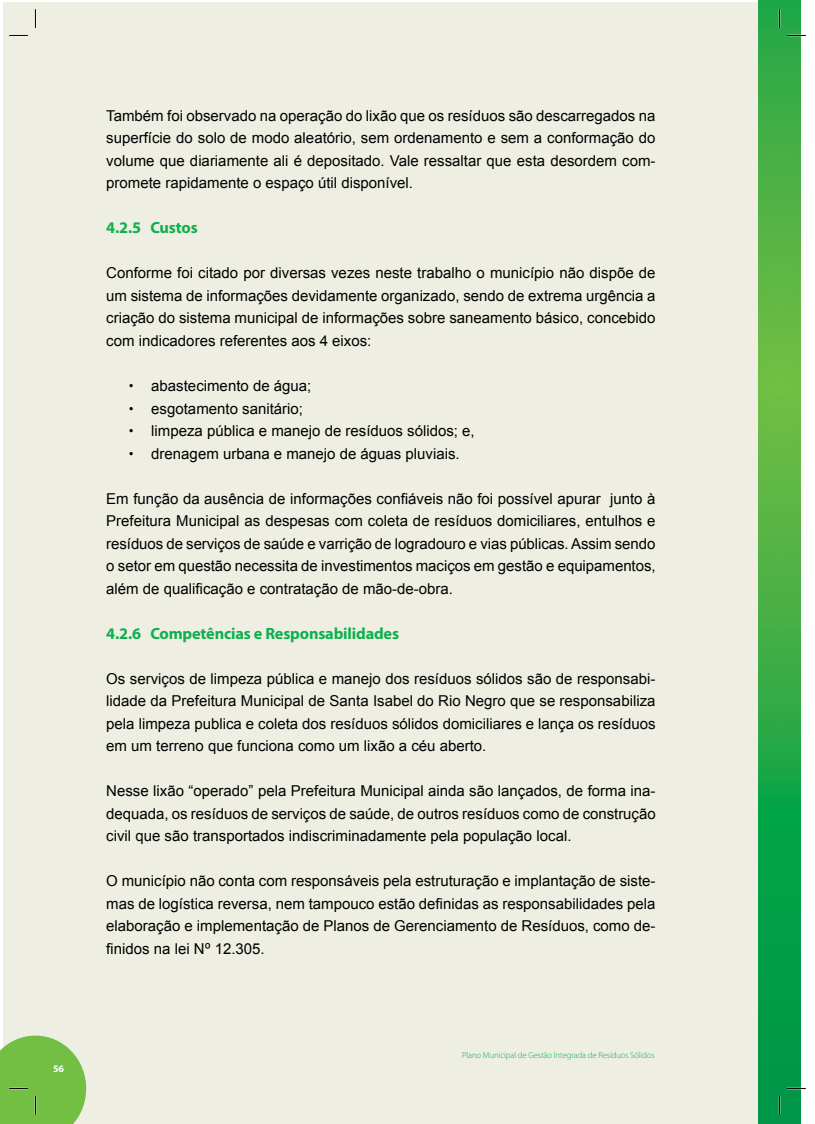
<style>
.page{position:relative;width:815px;height:1124px;background:#fff}
.page>*{position:absolute;margin:0;border:0;box-sizing:border-box;transform-origin:0 0}
.t1{font:700 16.25px "Myriad Pro";letter-spacing:-.01em;color:#0db14b}
.t2{font:15px/22.5px "Arial";color:#000;text-align:justify}
.t3{font:700 10px "Myriad Pro";color:#fff}
.t4{font:300 8.75px "Myriad Pro";letter-spacing:-.015em;color:#0db14b}
.s1{font-family:"Swiss 721 BT";font-weight:900}
.s2{font-family:"Calibri"}
</style>
<div class="page">
<div style="left:4px;top:2px;width:776px;height:1121px;background:#efeee3"></div>
<svg style="left:758px;top:0;width:43px;height:1123px;background:#35ab45"></svg>
<svg style="left:9px;top:35px;width:19px;height:1px"></svg>
<svg style="left:787px;top:35px;width:19px;height:1px"></svg>
<svg style="left:787px;top:1087px;width:19px;height:2px"></svg>
<svg style="left:35px;top:9px;width:1px;height:19px"></svg>
<svg style="left:0;top:1035px;width:86px;height:88px;background:#80c357"></svg>
<svg style="left:779px;top:9px;width:1px;height:19px"></svg>
<svg style="left:779px;top:1095px;width:1px;height:19px"></svg>
<p class="t3" style="left:53px;top:1062px;width:12px">56</p>
<p class="t2" style="left:106px;top:104px;width:551px">Também foi observado na operação do lixão que os resíduos são descarregados na superfície do solo de modo aleatório, sem ordenamento e sem a conformação do volume que diariamente ali é depositado. Vale ressaltar que esta desordem com&shy;promete rapidamente o espaço útil disponível.</p>
<p class="t1" style="left:106px;top:219px;width:93px">4.2.5 Custos</p>
<p class="t2" style="left:106px;top:262px;width:551px">Conforme foi citado por diversas vezes neste trabalho o município não dispõe de um sistema de informações devidamente organizado, sendo de extrema urgência a criação do sistema municipal de informações sobre saneamento básico, concebido com indicadores referentes aos 4 eixos:</p>
<p class="t2" style="left:129px;top:374px;width:347px;text-align:left"><span class="s1">·</span> abastecimento de água;<br><span class="s1">·</span> esgotamento sanitário;<br><span class="s1">·</span> limpeza pública e manejo de resíduos sólidos; e, <span class="s1">·</span> drenagem urbana e manejo de águas pluviais.</p>
<p class="t2" style="left:106px;top:487px;width:551px">Em função da ausência de informações confiáveis não foi possível apurar junto à Prefeitura Municipal as despesas com coleta de resíduos domiciliares, entulhos e resíduos de serviços de saúde e varrição de logradouro e vias públicas. Assim sendo o setor em questão necessita de investimentos maciços em gestão e equipamentos, além de qualificação e contratação de mão-de-obra.</p>
<p class="t1" style="left:106px;top:624px;width:294px">4.2.6 Competências e Responsabilidades</p>
<p class="t2" style="left:106px;top:667px;width:551px">Os serviços de limpeza pública e manejo dos resíduos sólidos são de responsabi&shy;lidade da Prefeitura Municipal de Santa Isabel do Rio Negro que se responsabiliza pela limpeza publica e coleta dos resíduos sólidos domiciliares e lança os resíduos em um terreno que funciona como um lixão a céu aberto.</p>
<p class="t2" style="left:106px;top:779px;width:551px">Nesse lixão “operado” pela Prefeitura Municipal ainda são lançados, de forma ina&shy;dequada, os resíduos de serviços de saúde, de outros resíduos como de construção civil que são transportados indiscriminadamente pela população local.</p>
<p class="t2" style="left:106px;top:869px;width:551px">O município não conta com responsáveis pela estruturação e implantação de siste&shy;mas de logística reversa, nem tampouco estão definidas as responsabilidades pela elaboração e implementação de Planos de Gerenciamento de Resíduos, como de&shy;finidos na lei N<span class="s2">⁰</span> 12.305.</p>
<p class="t4" style="left:462px;top:1050px;width:194px">Plano Municipal de Gestão Integrada de Resíduos Sólidos</p>
</div>
